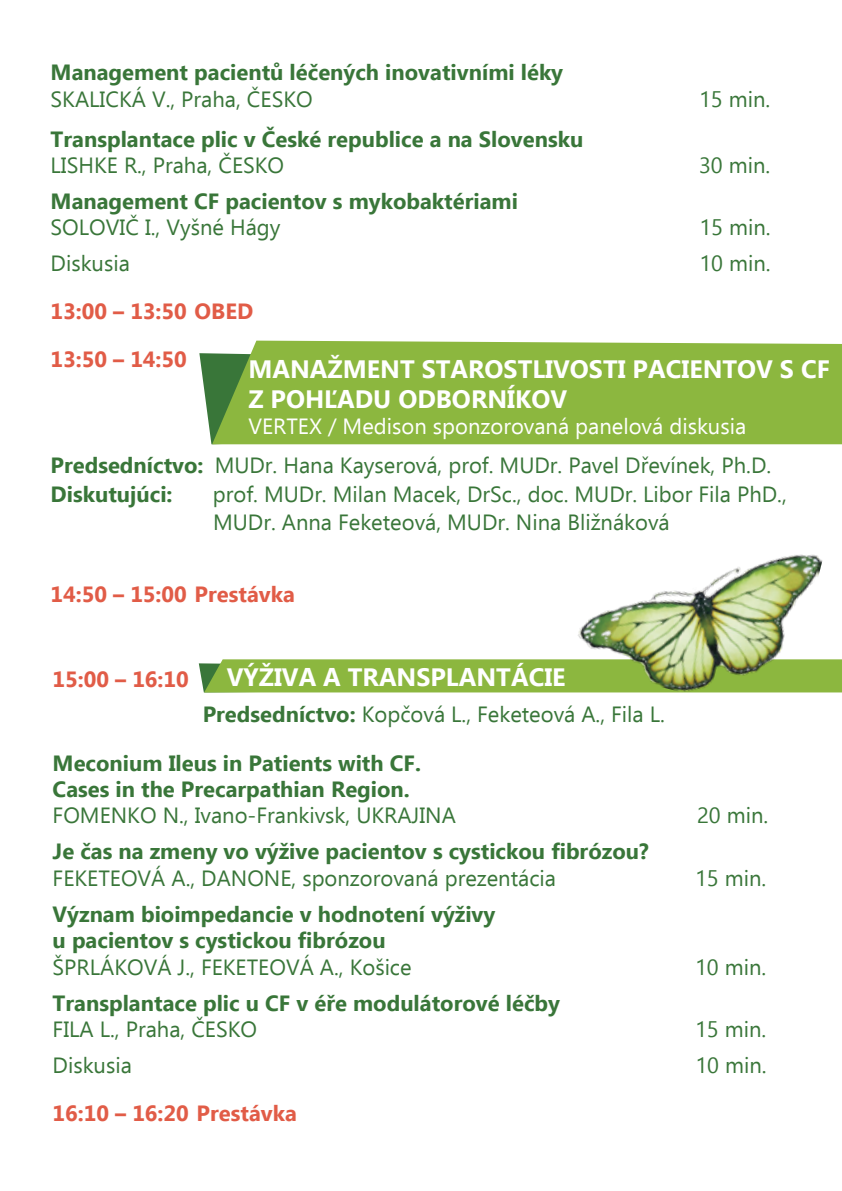
<style>
.page{position:relative;width:842px;height:1191px;background:#fff}
.page>*{position:absolute;margin:0;border:0;box-sizing:border-box;transform-origin:0 0}
.t1{font:700 25.2px/30.2px "Ebrima";color:#fff}
.t2{font:22px/28px "Ebrima";color:#397639}
.t3{font:700 22px/48px "Ebrima";color:#397639}
.t4{font:700 22px/48px "Ebrima";color:#e15c47}
.t5{font:22px "Ebrima";color:#fff}
.s1{font-weight:700}
.s2{font-weight:400}
</style>
<div class="page">
<svg style="left:199px;top:353px;width:13px;height:91px"></svg>
<div style="left:212px;top:340px;width:630px;height:104px;background:#8cb73f"></div>
<div style="left:199px;top:659px;width:643px;height:33px;background:#8cb73f"></div>
<img style="left:570px;top:554px;width:254px;height:139px">
<p class="t3" style="left:51px;top:49px;width:514px">Management pacientů léčených inovativními léky</p>
<p class="t2" style="left:51px;top:84px;width:264px">SKALICKÁ V., Praha, ČESKO</p>
<p class="t2" style="left:699px;top:84px;width:73px">15 min.</p>
<p class="t3" style="left:51px;top:116px;width:534px">Transplantace plic v České republice a na Slovensku</p>
<p class="t2" style="left:51px;top:151px;width:235px">LISHKE R., Praha, ČESKO</p>
<p class="t2" style="left:699px;top:151px;width:73px">30 min.</p>
<p class="t3" style="left:51px;top:178px;width:469px">Management CF pacientov s mykobaktériami</p>
<p class="t2" style="left:51px;top:213px;width:231px">SOLOVIČ I., Vyšné Hágy</p>
<p class="t2" style="left:699px;top:213px;width:73px">15 min.</p>
<p class="t2" style="left:51px;top:249px;width:81px">Diskusia</p>
<p class="t2" style="left:699px;top:249px;width:73px">10 min.</p>
<p class="t4" style="left:51px;top:289px;width:204px">13:00 – 13:50 OBED<br>13:50 – 14:50</p>
<p class="t1" style="left:248px;top:355px;width:583px">MANAŽMENT STAROSTLIVOSTI PACIENTOV S CF<br>Z POHĽADU ODBORNÍKOV</p>
<p class="t5" style="left:248px;top:411px;width:499px">VERTEX / Medison sponzorovaná panelová diskusia</p>
<p class="t2" style="left:51px;top:451px;width:722px"><span class="s1">Predsedníctvo:</span> MUDr. Hana Kayserová, prof. MUDr. Pavel Dřevínek, Ph.D.<br><span class="s1">Diskutujúci:</span></p>
<p class="t2" style="left:213px;top:479px;width:575px">prof. MUDr. Milan Macek, DrSc., doc. MUDr. Libor Fila PhD.,<br>MUDr. Anna Feketeová, MUDr. Nina Bližnáková</p>
<p class="t4" style="left:51px;top:571px;width:246px">14:50 – 15:00 Prestávka</p>
<p class="t4" style="left:53px;top:656px;width:138px">15:00 – 16:10</p>
<p class="t1" style="left:227px;top:663px;width:340px">VÝŽIVA A TRANSPLANTÁCIE</p>
<p class="t3" style="left:53px;top:692px;width:614px;text-indent:150px">Predsedníctvo: <span class="s2">Kopčová L., Feketeová A., Fila L.<br></span>Meconium Ileus in Patients with CF.</p>
<p class="t3" style="left:53px;top:766px;width:359px">Cases in the Precarpathian Region.</p>
<p class="t2" style="left:53px;top:801px;width:405px">FOMENKO N., Ivano-Frankivsk, UKRAJINA</p>
<p class="t2" style="left:697px;top:801px;width:73px">20 min.</p>
<p class="t3" style="left:53px;top:828px;width:598px">Je čas na zmeny vo výžive pacientov s cystickou fibrózou?</p>
<p class="t2" style="left:53px;top:863px;width:505px">FEKETEOVÁ A., DANONE, sponzorovaná prezentácia</p>
<p class="t2" style="left:695px;top:863px;width:73px">15 min.</p>
<p class="t3" style="left:53px;top:902px;width:444px;line-height:26.4px">Význam bioimpedancie v hodnotení výživy u pacientov s cystickou fibrózou</p>
<p class="t2" style="left:53px;top:952px;width:360px">ŠPRLÁKOVÁ J., FEKETEOVÁ A., Košice</p>
<p class="t2" style="left:695px;top:952px;width:73px">10 min.</p>
<p class="t3" style="left:53px;top:980px;width:509px">Transplantace plic u CF v éře modulátorové léčby</p>
<p class="t2" style="left:53px;top:1014px;width:206px">FILA L., Praha, ČESKO</p>
<p class="t2" style="left:695px;top:1014px;width:73px">15 min.</p>
<p class="t2" style="left:53px;top:1050px;width:81px">Diskusia</p>
<p class="t2" style="left:695px;top:1050px;width:73px">10 min.</p>
<p class="t4" style="left:53px;top:1090px;width:246px">16:10 – 16:20 Prestávka</p>
</div>
